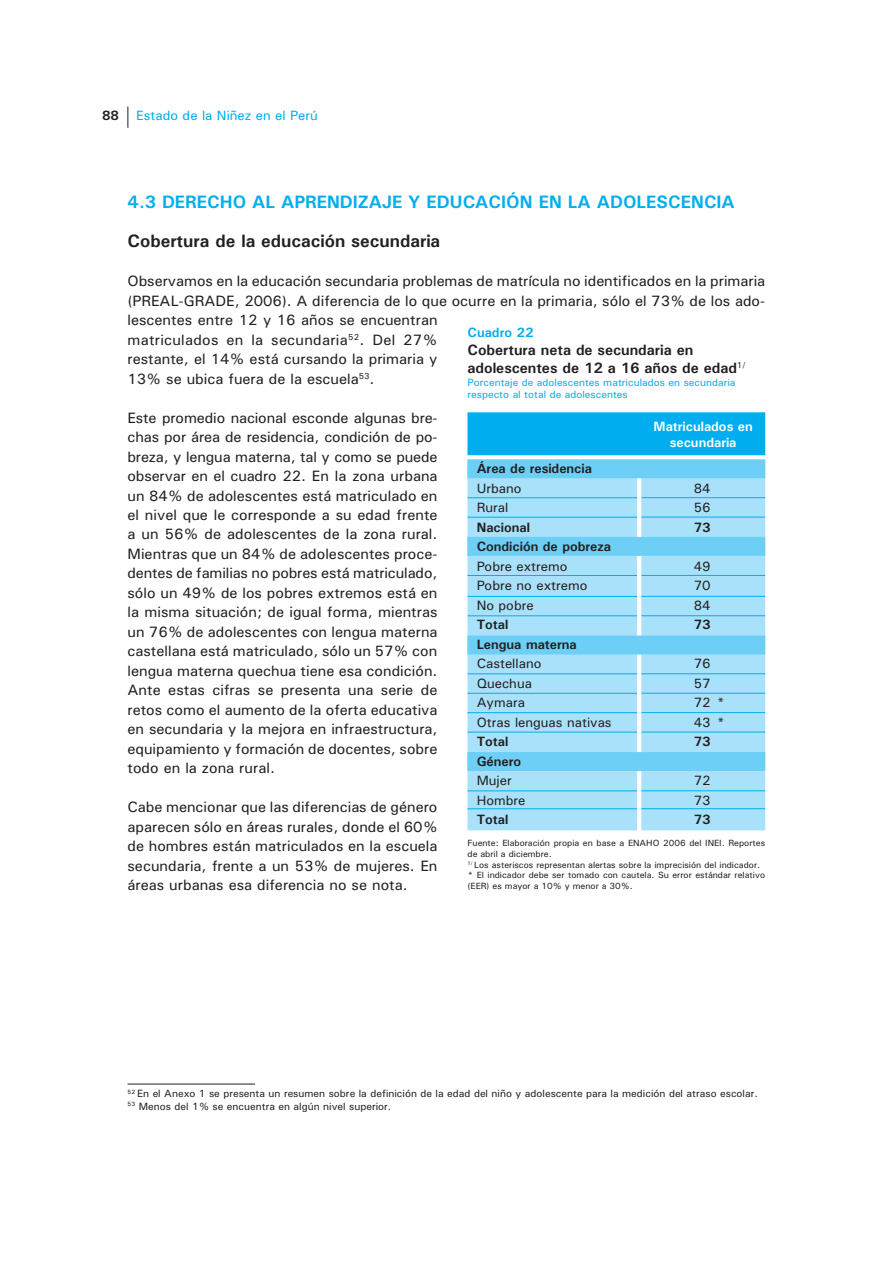
<style>
.page{position:relative;width:893px;height:1263px;background:#fff}
.page>*{position:absolute;margin:0;border:0;box-sizing:border-box;transform-origin:0 0}
.t1{font:700 18px "Univers";color:#00aeef}
.t2{font:700 18px "Univers";color:#231f20}
.t3{font:500 15px/19.5px "Univers";color:#231f20;text-align:justify}
.t4{font:700 15px/18px "Univers";color:#231f20}
.t5{font:500 13.5px "Univers";color:#231f20}
.t6{font:700 13.5px "Univers";color:#231f20}
.t7{font:700 13.5px/16.2px "Univers";color:#fff;text-align:center}
.t8{font:500 13.5px "Univers";color:#00aeef}
.t9{font:700 13.5px "Univers";color:#00aeef}
.t10{font:500 10.5px/12.6px "Univers";color:#231f20}
.t11{font:500 10.5px/12.6px "Univers";color:#00aeef}
.t12{font:500 9px/10.8px "Univers";color:#231f20}
</style>
<div class="page">
<svg style="left:127px;top:107px;width:1px;height:21px"></svg>
<hr style="left:127px;top:1084px;width:128px;height:1px;background:#231f20">
<div style="left:468px;top:462px;width:169px;height:368px;background:#aae1fa"></div>
<div style="left:642px;top:462px;width:123px;height:368px;background:#aae1fa"></div>
<div style="left:641px;top:462px;width:124px;height:368px;border:1px solid #aae1fa"></div>
<hr style="left:467px;top:517px;width:170px;height:1px;background:#00aeef">
<hr style="left:467px;top:497px;width:170px;height:1px;background:#00aeef">
<hr style="left:467px;top:575px;width:170px;height:1px;background:#00aeef">
<hr style="left:467px;top:596px;width:170px;height:1px;background:#00aeef">
<hr style="left:467px;top:615px;width:170px;height:1px;background:#00aeef">
<hr style="left:467px;top:712px;width:170px;height:1px;background:#00aeef">
<hr style="left:467px;top:693px;width:170px;height:1px;background:#00aeef">
<hr style="left:467px;top:673px;width:170px;height:1px;background:#00aeef">
<hr style="left:467px;top:732px;width:170px;height:1px;background:#00aeef">
<hr style="left:467px;top:791px;width:170px;height:1px;background:#00aeef">
<hr style="left:467px;top:808px;width:170px;height:1px;background:#00aeef">
<hr style="left:641px;top:517px;width:124px;height:1px;background:#00aeef">
<hr style="left:641px;top:497px;width:124px;height:1px;background:#00aeef">
<hr style="left:641px;top:575px;width:124px;height:1px;background:#00aeef">
<hr style="left:641px;top:596px;width:124px;height:1px;background:#00aeef">
<hr style="left:641px;top:615px;width:124px;height:1px;background:#00aeef">
<hr style="left:641px;top:712px;width:124px;height:1px;background:#00aeef">
<hr style="left:641px;top:693px;width:124px;height:1px;background:#00aeef">
<hr style="left:641px;top:673px;width:124px;height:1px;background:#00aeef">
<hr style="left:641px;top:732px;width:124px;height:1px;background:#00aeef">
<hr style="left:641px;top:790px;width:124px;height:1px;background:#00aeef">
<hr style="left:641px;top:808px;width:124px;height:1px;background:#00aeef">
<div style="left:468px;top:413px;width:297px;height:42px;background:#00aeef"></div>
<div style="left:468px;top:412px;width:297px;height:43px;border:1px solid #00aeef"></div>
<div style="left:468px;top:460px;width:297px;height:18px;background:#6dcff6"></div>
<div style="left:467px;top:459px;width:298px;height:19px;border:1px solid #6dcff6"></div>
<div style="left:468px;top:537px;width:297px;height:18px;background:#6dcff6"></div>
<div style="left:467px;top:537px;width:298px;height:19px;border:1px solid #6dcff6"></div>
<div style="left:468px;top:636px;width:297px;height:18px;background:#6dcff6"></div>
<div style="left:468px;top:753px;width:297px;height:17px;background:#6dcff6"></div>
<div style="left:467px;top:752px;width:298px;height:19px;border:1px solid #6dcff6"></div>
<p class="t6" style="left:102px;top:110px;width:18px">88</p>
<p class="t8" style="left:136px;top:111px;width:183px">Estado de la Niñez en el Perú</p>
<p class="t1" style="left:127px;top:195px;width:609px">4.3 DERECHO AL APRENDIZAJE Y EDUCACIÓN EN LA ADOLESCENCIA</p>
<p class="t2" style="left:127px;top:234px;width:314px">Cobertura de la educación secundaria</p>
<p class="t3" style="left:127px;top:273px;width:639px;text-align:left">Observamos en la educación secundaria problemas de matrícula no identificados en la primaria (PREAL-GRADE, 2006). A diferencia de lo que ocurre en la primaria, sólo el 73% de los ado&shy;lescentes entre 12 y 16 años se encuentran<br>matriculados en la secundaria<sup>52</sup>. Del 27%<br>restante, el 14% está cursando la primaria y<br>13% se ubica fuera de la escuela<sup>53</sup>.</p>
<p class="t3" style="left:127px;top:409px;width:312px">Este promedio nacional esconde algunas bre&shy;chas por área de residencia, condición de po&shy;breza, y lengua materna, tal y como se puede observar en el cuadro 22. En la zona urbana un 84% de adolescentes está matriculado en el nivel que le corresponde a su edad frente a un 56% de adolescentes de la zona rural.<br>Mientras que un 84% de adolescentes proce&shy;dentes de familias no pobres está matriculado, sólo un 49% de los pobres extremos está en la misma situación; de igual forma, mientras un 76% de adolescentes con lengua materna castellana está matriculado, sólo un 57% con lengua materna quechua tiene esa condición.<br>Ante estas cifras se presenta una serie de retos como el aumento de la oferta educativa en secundaria y la mejora en infraestructura, equipamiento y formación de docentes, sobre todo en la zona rural.</p>
<p class="t3" style="left:127px;top:799px;width:312px">Cabe mencionar que las diferencias de género aparecen sólo en áreas rurales, donde el 60% de hombres están matriculados en la escuela secundaria, frente a un 53% de mujeres. En áreas urbanas esa diferencia no se nota.</p>
<p class="t9" style="left:467px;top:327px;width:67px">Cuadro 22</p>
<p class="t4" style="left:467px;top:342px;width:279px">Cobertura neta de secundaria en adolescentes de 12 a 16 años de edad<sup>1/</sup></p>
<p class="t11" style="left:467px;top:377px;width:270px">Porcentaje de adolescentes matriculados en secundaria respecto al total de adolescentes</p>
<p class="t7" style="left:653px;top:419px;width:101px">Matriculados en secundaria</p>
<p class="t6" style="left:477px;top:463px;width:117px">Área de residencia</p>
<p class="t5" style="left:477px;top:483px;width:46px">Urbano</p>
<p class="t5" style="left:694px;top:483px;width:18px">84</p>
<p class="t5" style="left:477px;top:503px;width:33px">Rural</p>
<p class="t5" style="left:694px;top:503px;width:18px">56</p>
<p class="t6" style="left:477px;top:522px;width:55px">Nacional</p>
<p class="t6" style="left:694px;top:522px;width:18px">73</p>
<p class="t6" style="left:477px;top:541px;width:136px">Condición de pobreza</p>
<p class="t5" style="left:477px;top:561px;width:92px">Pobre extremo</p>
<p class="t5" style="left:694px;top:561px;width:18px">49</p>
<p class="t5" style="left:477px;top:581px;width:112px">Pobre no extremo</p>
<p class="t5" style="left:694px;top:581px;width:18px">70</p>
<p class="t5" style="left:477px;top:600px;width:59px">No pobre</p>
<p class="t5" style="left:694px;top:600px;width:18px">84</p>
<p class="t6" style="left:477px;top:619px;width:33px">Total</p>
<p class="t6" style="left:694px;top:619px;width:18px">73</p>
<p class="t6" style="left:477px;top:639px;width:102px">Lengua materna</p>
<p class="t5" style="left:477px;top:659px;width:66px">Castellano</p>
<p class="t5" style="left:694px;top:659px;width:18px">76</p>
<p class="t5" style="left:477px;top:678px;width:57px">Quechua</p>
<p class="t5" style="left:694px;top:678px;width:18px">57</p>
<p class="t5" style="left:477px;top:698px;width:50px">Aymara</p>
<p class="t5" style="left:694px;top:698px;width:33px">72 *</p>
<p class="t5" style="left:477px;top:717px;width:136px">Otras lenguas nativas</p>
<p class="t5" style="left:694px;top:717px;width:33px">43 *</p>
<p class="t6" style="left:477px;top:736px;width:33px">Total</p>
<p class="t6" style="left:694px;top:736px;width:18px">73</p>
<p class="t6" style="left:477px;top:756px;width:46px">Género</p>
<p class="t5" style="left:477px;top:776px;width:37px">Mujer</p>
<p class="t5" style="left:694px;top:776px;width:18px">72</p>
<p class="t5" style="left:477px;top:795px;width:50px">Hombre</p>
<p class="t5" style="left:694px;top:795px;width:18px">73</p>
<p class="t6" style="left:477px;top:814px;width:33px">Total</p>
<p class="t6" style="left:694px;top:814px;width:18px">73</p>
<p class="t12" style="left:467px;top:838px;width:299px">Fuente: Elaboración propia en base a ENAHO 2006 del INEI. Reportes de abril a diciembre.<br><sup>1/</sup> Los asteriscos representan alertas sobre la imprecisión del indicador. * El indicador debe ser tomado con cautela. Su error estándar relativo (EER) es mayor a 10% y menor a 30%.</p>
<p class="t10" style="left:127px;top:1088px;width:632px"><sup>52</sup> En el Anexo 1 se presenta un resumen sobre la definición de la edad del niño y adolescente para la medición del atraso escolar.<br><sup>53</sup> Menos del 1% se encuentra en algún nivel superior.</p>
</div>
